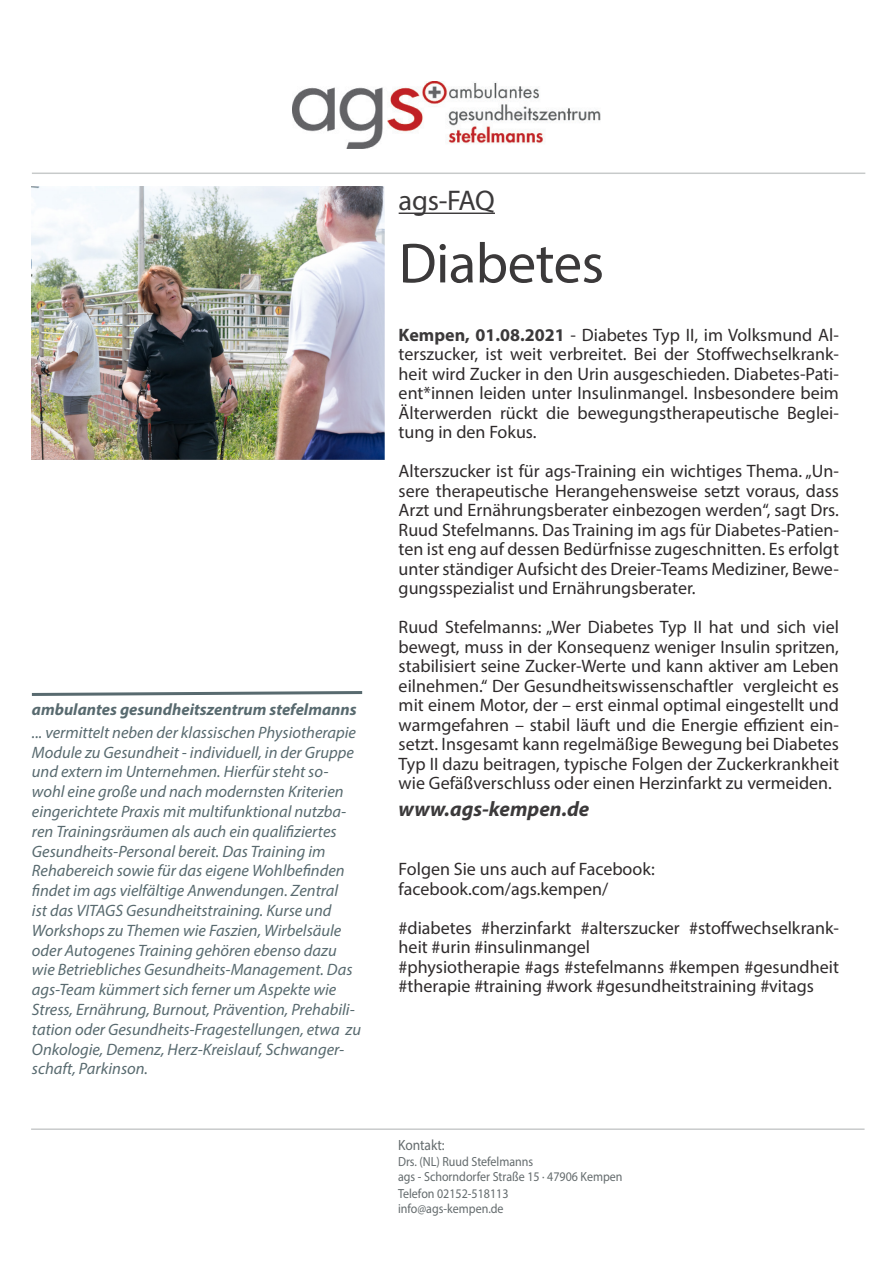
<style>
.page{position:relative;width:893px;height:1263px;background:#fff}
.page>*{position:absolute;margin:0;border:0;box-sizing:border-box;transform-origin:0 0}
.t1{font:57px "Myriad Pro";letter-spacing:-.01em;color:#312f30}
.t2{font:28.5px "Myriad Pro";letter-spacing:-.02em;color:#312f30}
.t3{font:italic 700 21px "Myriad Pro";color:#312f30}
.t4{font:18px/19.5px "Myriad Pro";color:#231f20;text-align:justify}
.t5{font:italic 16.5px/19.8px "Myriad Pro";color:#586a6f}
.t6{font:14.85px "Myriad Pro";color:#646b6d;scale:.91 1}
.t7{font:13.2px/15px "Myriad Pro";color:#646b6d;scale:.91 1}
.s1{font-weight:700}
.s2{font-weight:700;color:#312f30}
</style>
<div class="page">
<hr style="left:32px;top:173px;width:833px;height:1px;background:#646b6d">
<hr style="left:31px;top:1128px;width:834px;height:2px;background:#646b6d">
<hr style="left:399px;top:213px;width:96px;height:1px;background:#312f30">
<img style="left:293px;top:81px;width:307px;height:68px">
<img style="left:32px;top:186px;width:352px;height:274px">
<svg style="left:31px;top:691px;width:332px;height:5px"></svg>
<p class="t5" style="left:32px;top:698px;width:326px;line-height:22.5px"><span class="s1">ambulantes gesundheitszentrum stefelmanns </span>... vermittelt neben der klassischen Physiotherapie</p>
<p class="t5" style="left:32px;top:742px;width:331px">Module zu Gesundheit - individuell, in der Gruppe und extern im Unternehmen. Hierfür steht so&shy;wohl eine große und nach modernsten Kriterien eingerichtete Praxis mit multifunktional nutzba&shy;ren Trainingsräumen als auch ein qualifiziertes Gesundheits-Personal bereit. Das Training im Rehabereich sowie für das eigene Wohlbefinden findet im ags vielfältige Anwendungen. Zentral<br>ist das VITAGS Gesundheitstraining. Kurse und Workshops zu Themen wie Faszien, Wirbelsäule oder Autogenes Training gehören ebenso dazu wie Betriebliches Gesundheits-Management. Das ags-Team kümmert sich ferner um Aspekte wie Stress, Ernährung, Burnout, Prävention, Prehabili&shy;tation oder Gesundheits-Fragestellungen, etwa zu Onkologie, Demenz, Herz-Kreislauf, Schwanger&shy;schaft, Parkinson.</p>
<h2 class="t2" style="left:399px;top:183px;width:98px">ags-FAQ</h2>
<h1 class="t1" style="left:399px;top:228px;width:207px">Diabetes</h1>
<p class="t4" style="left:399px;top:325px;width:442px"><span class="s2">Kempen, 01.08.2021</span> - Diabetes Typ II, im Volksmund Al&shy;terszucker, ist weit verbreitet. Bei der Stoffwechselkrank&shy;heit wird Zucker in den Urin ausgeschieden. Diabetes-Pati&shy;ent*innen leiden unter Insulinmangel. Insbesondere beim Älterwerden rückt die bewegungstherapeutische Beglei&shy;tung in den Fokus.</p>
<p class="t4" style="left:399px;top:461px;width:442px">Alterszucker ist für ags-Training ein wichtiges Thema. „Un&shy;sere therapeutische Herangehensweise setzt voraus, dass Arzt und Ernährungsberater einbezogen werden“, sagt Drs.<br>Ruud Stefelmanns. Das Training im ags für Diabetes-Patien&shy;ten ist eng auf dessen Bedürfnisse zugeschnitten. Es erfolgt unter ständiger Aufsicht des Dreier-Teams Mediziner, Bewe&shy;gungsspezialist und Ernährungsberater.</p>
<p class="t4" style="left:399px;top:617px;width:442px">Ruud Stefelmanns: „Wer Diabetes Typ II hat und sich viel bewegt, muss in der Konsequenz weniger Insulin spritzen, stabilisiert seine Zucker-Werte und kann aktiver am Leben eilnehmen.“ Der Gesundheitswissenschaftler vergleicht es mit einem Motor, der – erst einmal optimal eingestellt und warmgefahren – stabil läuft und die Energie effizient ein&shy;setzt. Insgesamt kann regelmäßige Bewegung bei Diabetes Typ II dazu beitragen, typische Folgen der Zuckerkrankheit wie Gefäßverschluss oder einen Herzinfarkt zu vermeiden.</p>
<p class="t3" style="left:399px;top:796px;width:192px">www.ags-kempen.de</p>
<p class="t4" style="left:399px;top:859px;width:258px">Folgen Sie uns auch auf Facebook: facebook.com/ags.kempen/</p>
<p class="t4" style="left:399px;top:917px;width:442px;text-align:left">#diabetes #herzinfarkt #alterszucker #stoffwechselkrank&shy;heit #urin #insulinmangel<br>#physiotherapie #ags #stefelmanns #kempen #gesundheit #therapie #training #work #gesundheitstraining #vitags</p>
<p class="t6" style="left:398px;top:1136px;width:53px">Kontakt:</p>
<p class="t7" style="left:398px;top:1154px;width:150px">Drs. (NL) Ruud Stefelmanns</p>
<p class="t7" style="left:398px;top:1169px;width:248px">ags - Schorndorfer Straße 15 ∙ 47906 Kempen</p>
<p class="t7" style="left:398px;top:1186px;width:123px">Telefon 02152-518113 info@ags-kempen.de</p>
</div>
